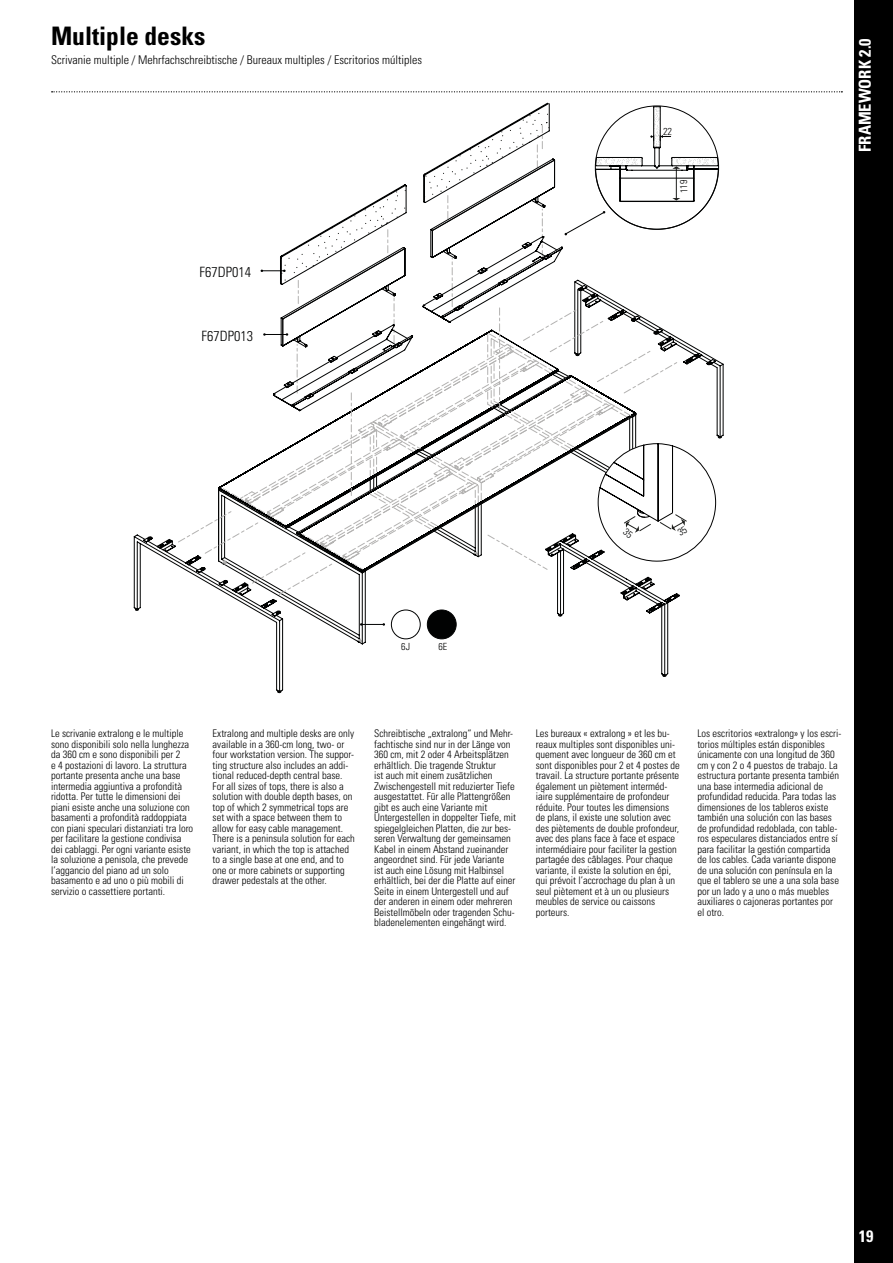
<style>
.page{position:relative;width:893px;height:1263px;background:#fff}
.page>*{position:absolute;margin:0;border:0;box-sizing:border-box;transform-origin:0 0}
.t1{font:700 condensed 25.5px "Univers LT Std";color:#000}
.t2{font:700 condensed 16.5px "Univers LT Std";color:#fff}
.t3{font:300 condensed 14.1px "Univers LT Std";color:#010202}
.t4{font:300 condensed 12px "Univers LT Std";color:#000}
.t5{font:300 condensed 10.5px/10.5px "Univers LT Std";color:#000}
.t6{font:300 condensed 9.9px "Univers LT Std";color:#010202}
</style>
<div class="page">
<div style="left:855px;top:0;width:38px;height:1263px;background:#000"></div>
<svg style="left:52px;top:91px;width:790px;height:1px"></svg>
<svg style="left:143px;top:536px;width:35px;height:30px"></svg>
<svg style="left:135px;top:608px;width:4px;height:3px"></svg>
<svg style="left:277px;top:690px;width:5px;height:3px"></svg>
<svg style="left:218px;top:102px;width:506px;height:575px"></svg>
<h1 class="t1" style="left:51px;top:20px;width:156px">Multiple desks</h1>
<p class="t4" style="left:51px;top:53px;width:373px">Scrivanie multiple / Mehrfachschreibtische / Bureaux multiples / Escritorios múltiples</p>
<h3 class="t3" style="left:200px;top:263px;width:53px">F67DP014</h3>
<h3 class="t3" style="left:202px;top:328px;width:53px">F67DP013</h3>
<h2 class="t2" style="left:855px;top:152px;width:115px;rotate:-90deg">FRAMEWORK 2.0</h2>
<p class="t6" style="left:401px;top:640px;width:10px">6J</p>
<p class="t6" style="left:439px;top:640px;width:10px">6E</p>
<p class="t5" style="left:51px;top:728px;width:144px">Le scrivanie extralong e le multiple sono disponibili solo nella lunghezza da 360 cm e sono disponibili per 2<br>e 4 postazioni di lavoro. La struttura portante presenta anche una base intermedia aggiuntiva a profondità ridotta. Per tutte le dimensioni dei piani esiste anche una soluzione con basamenti a profondità raddoppiata con piani speculari distanziati tra loro per facilitare la gestione condivisa dei cablaggi. Per ogni variante esiste la soluzione a penisola, che prevede l’aggancio del piano ad un solo basamento e ad uno o più mobili di servizio o cassettiere portanti.</p>
<p class="t5" style="left:213px;top:728px;width:144px">Extralong and multiple desks are only available in a 360-cm long, two- or four workstation version. The suppor&shy;ting structure also includes an addi&shy;tional reduced-depth central base.<br>For all sizes of tops, there is also a solution with double depth bases, on top of which 2 symmetrical tops are set with a space between them to allow for easy cable management.<br>There is a peninsula solution for each variant, in which the top is attached to a single base at one end, and to one or more cabinets or supporting drawer pedestals at the other.</p>
<p class="t5" style="left:374px;top:728px;width:143px">Schreibtische „extralong“ und Mehr&shy;fachtische sind nur in der Länge von 360 cm, mit 2 oder 4 Arbeitsplätzen erhältlich. Die tragende Struktur<br>ist auch mit einem zusätzlichen Zwischengestell mit reduzierter Tiefe ausgestattet. Für alle Plattengrößen gibt es auch eine Variante mit Untergestellen in doppelter Tiefe, mit spiegelgleichen Platten, die zur bes&shy;seren Verwaltung der gemeinsamen Kabel in einem Abstand zueinander angeordnet sind. Für jede Variante ist auch eine Lösung mit Halbinsel erhältlich, bei der die Platte auf einer Seite in einem Untergestell und auf der anderen in einem oder mehreren Beistellmöbeln oder tragenden Schu&shy;bladenelementen eingehängt wird.</p>
<p class="t5" style="left:536px;top:728px;width:145px">Les bureaux « extralong » et les bu&shy;reaux multiples sont disponibles uni&shy;quement avec longueur de 360 cm et sont disponibles pour 2 et 4 postes de travail. La structure portante présente également un piètement interméd&shy;iaire supplémentaire de profondeur réduite. Pour toutes les dimensions de plans, il existe une solution avec des piètements de double profondeur, avec des plans face à face et espace intermédiaire pour faciliter la gestion partagée des câblages. Pour chaque variante, il existe la solution en épi, qui prévoit l’accrochage du plan à un seul piètement et à un ou plusieurs meubles de service ou caissons porteurs.</p>
<p class="t5" style="left:697px;top:728px;width:146px">Los escritorios «extralong» y los escri&shy;torios múltiples están disponibles únicamente con una longitud de 360 cm y con 2 o 4 puestos de trabajo. La estructura portante presenta también una base intermedia adicional de profundidad reducida. Para todas las dimensiones de los tableros existe también una solución con las bases de profundidad redoblada, con table&shy;ros especulares distanciados entre sí para facilitar la gestión compartida de los cables. Cada variante dispone de una solución con península en la que el tablero se une a una sola base por un lado y a uno o más muebles auxiliares o cajoneras portantes por el otro.</p>
<h2 class="t2" style="left:859px;top:1226px;width:16px">19</h2>
</div>
